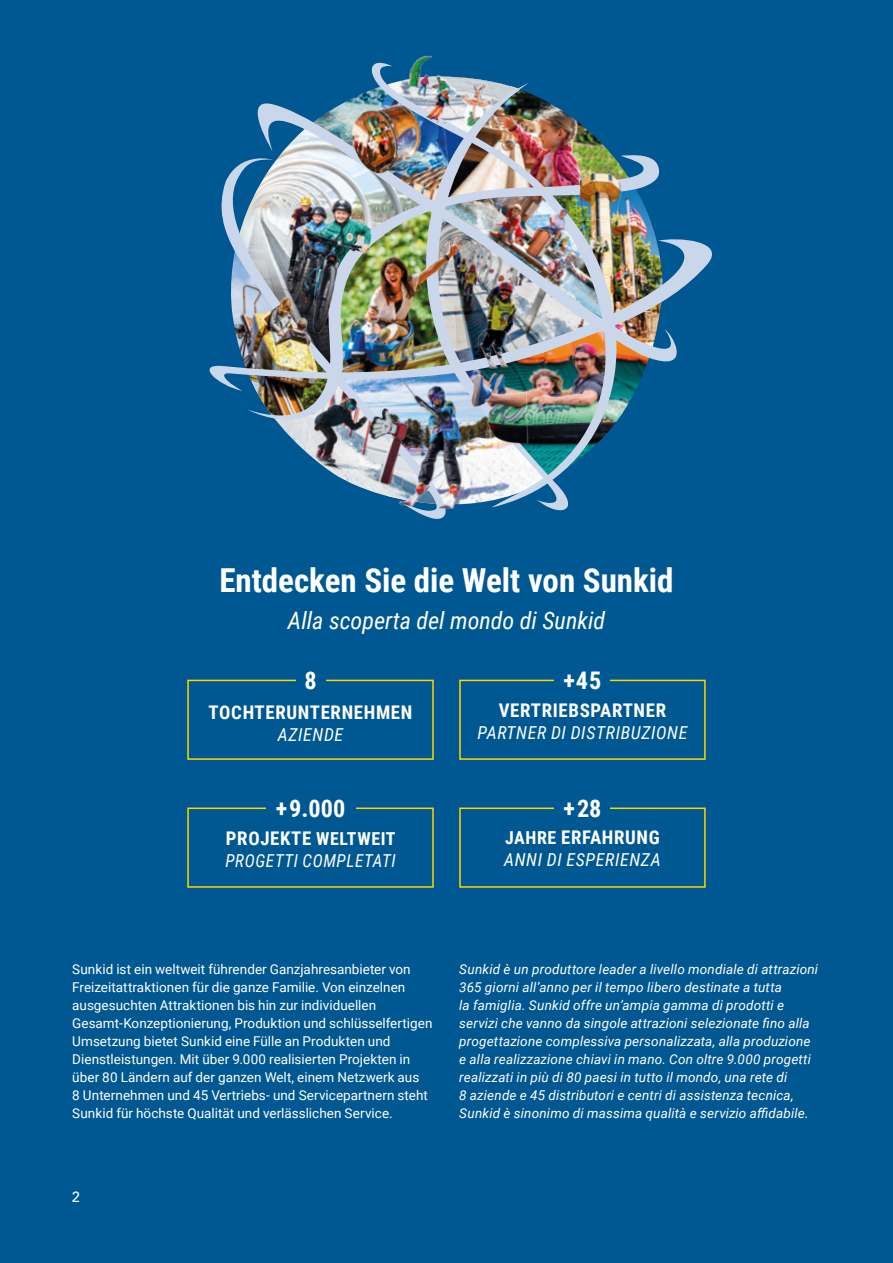
<style>
.page{position:relative;width:893px;height:1263px;background:#005892}
.page>*{position:absolute;margin:0;border:0;box-sizing:border-box;transform-origin:0 0}
.t1{font:700 33px "Roboto Condensed";color:#fff}
.t2{font:700 24.3px "Roboto Condensed";color:#fff}
.t3{font:italic 24px "Roboto Condensed";color:#fff}
.t4{font:700 18.75px "Roboto Condensed";letter-spacing:.035em;color:#fff}
.t5{font:italic 17.85px "Roboto Condensed";letter-spacing:.035em;color:#fff}
.t6{font:italic 17.85px "Roboto Condensed";letter-spacing:.035em;color:#fff;scale:.96 1}
.t7{font:15px "Univers";color:#fff}
.t8{font:italic 13.5px/18px "Roboto";letter-spacing:.01em;color:#fff}
.t9{font:13.5px/18px "Roboto";color:#fff}
.s1{font-size:17.85px}
</style>
<div class="page">
<svg style="left:221px;top:167px;width:15px;height:70px"></svg>
<svg style="left:209px;top:237px;width:504px;height:154px"></svg>
<svg style="left:369px;top:62px;width:285px;height:445px"></svg>
<img style="left:257px;top:91px;width:430px;height:273px">
<img style="left:336px;top:377px;width:210px;height:142px">
<img style="left:252px;top:383px;width:160px;height:109px">
<img style="left:336px;top:201px;width:141px;height:176px">
<img style="left:541px;top:168px;width:126px;height:184px">
<img style="left:463px;top:322px;width:187px;height:156px">
<img style="left:261px;top:365px;width:67px;height:5px">
<img style="left:431px;top:211px;width:179px;height:171px">
<img style="left:387px;top:55px;width:133px;height:83px">
<img style="left:236px;top:129px;width:194px;height:236px">
<img style="left:485px;top:202px;width:95px;height:74px">
<div style="left:187px;top:680px;width:247px;height:80px;border:2px solid #ffd400"></div>
<div style="left:459px;top:680px;width:247px;height:80px;border:2px solid #ffd400"></div>
<div style="left:187px;top:807px;width:247px;height:81px;border:2px solid #ffd400"></div>
<div style="left:459px;top:807px;width:247px;height:81px;border:2px solid #ffd400"></div>
<div style="left:266px;top:795px;width:89px;height:26px;background:#005892"></div>
<div style="left:555px;top:795px;width:55px;height:26px;background:#005892"></div>
<div style="left:555px;top:667px;width:55px;height:26px;background:#005892"></div>
<div style="left:296px;top:667px;width:29px;height:26px;background:#005892"></div>
<h1 class="t1" style="left:219px;top:557px;width:456px">Entdecken Sie die Welt von Sunkid</h1>
<h3 class="t3" style="left:288px;top:603px;width:319px">Alla scoperta del mondo di Sunkid</h3>
<h2 class="t2" style="left:304px;top:663px;width:14px">8</h2>
<h3 class="t5" style="left:278px;top:722px;width:67px">AZIENDE</h3>
<h3 class="t4" style="left:209px;top:699px;width:205px">TOCHTERUNTERNEHMEN</h3>
<h2 class="t2" style="left:276px;top:791px;width:71px">+9.000</h2>
<h3 class="t6" style="left:225px;top:848px;width:179px">PROGETTI COMPLETATI</h3>
<h3 class="t4" style="left:226px;top:825px;width:171px">PROJEKTE <span class="s1">WELTWEIT</span></h3>
<h2 class="t2" style="left:563px;top:663px;width:39px">+45</h2>
<h3 class="t5" style="left:478px;top:720px;width:211px">PARTNER DI DISTRIBUZIONE</h3>
<h3 class="t4" style="left:499px;top:697px;width:169px">VERTRIEBSPARTNER</h3>
<h2 class="t2" style="left:563px;top:791px;width:40px">+28</h2>
<h3 class="t5" style="left:504px;top:847px;width:158px">ANNI DI ESPERIENZA</h3>
<h3 class="t4" style="left:505px;top:824px;width:156px"><span class="s1">JAHRE</span> ERFAHRUNG</h3>
<p class="t9" style="left:72px;top:960px;width:362px">Sunkid ist ein weltweit führender Ganzjahresanbieter von Freizeitattraktionen für die ganze Familie. Von einzelnen ausgesuchten Attraktionen bis hin zur individuellen Gesamt-Konzeptionierung, Produktion und schlüsselfertigen Umsetzung bietet Sunkid eine Fülle an Produkten und Dienstleistungen. Mit über 9.000 realisierten Projekten in über 80 Ländern auf der ganzen Welt, einem Netzwerk aus<br>8 Unternehmen und 45 Vertriebs- und Servicepartnern steht Sunkid für höchste Qualität und verlässlichen Service.</p>
<p class="t8" style="left:459px;top:960px;width:360px">Sunkid è un produttore leader a livello mondiale di attrazioni 365 giorni all’anno per il tempo libero destinate a tutta<br>la famiglia. Sunkid offre un’ampia gamma di prodotti e servizi che vanno da singole attrazioni selezionate fino alla progettazione complessiva personalizzata, alla produzione e alla realizzazione chiavi in mano. Con oltre 9.000 progetti realizzati in più di 80 paesi in tutto il mondo, una rete di<br>8 aziende e 45 distributori e centri di assistenza tecnica, Sunkid è sinonimo di massima qualità e servizio affidabile.</p>
<p class="t7" style="left:72px;top:1188px;width:10px">2</p>
</div>
